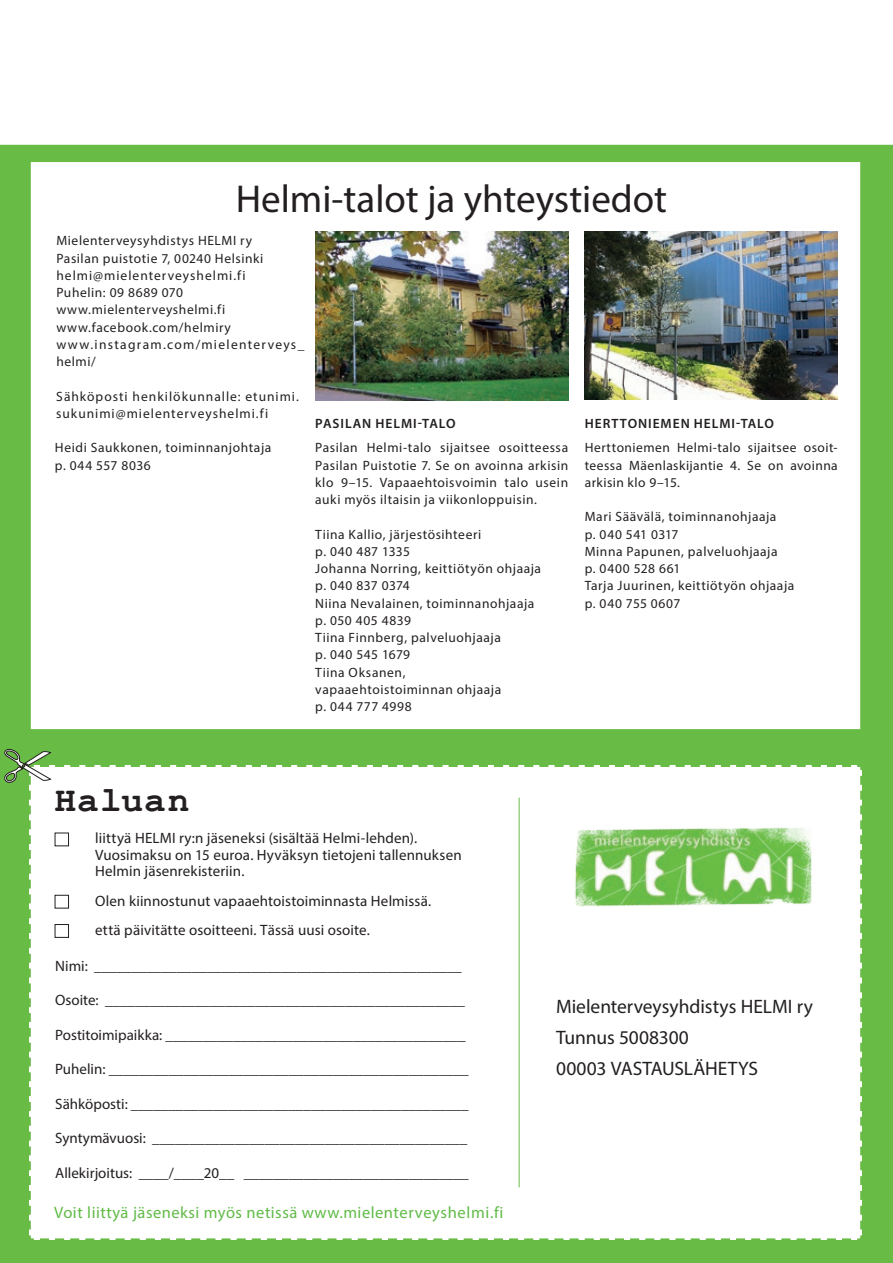
<style>
.page{position:relative;width:893px;height:1263px;background:#fff}
.page>*{position:absolute;margin:0;border:0;box-sizing:border-box;transform-origin:0 0}
.t1{font:39px "Myriad Pro";color:#231f20}
.t2{font:700 36px "Courier New";letter-spacing:.035em;color:#231f20}
.t3{font:19.5px/30.8px "Myriad Pro";color:#231f20}
.t4{font:16.5px "Myriad Pro";letter-spacing:.03em;color:#60bb46}
.t5{font:15px/16.5px "Myriad Pro";letter-spacing:.01em;color:#231f20}
.t6{font:13.5px/17.2px "Myriad Pro";letter-spacing:.045em;color:#231f20}
.t7{font:13.5px/17.2px "Myriad Pro";letter-spacing:.075em;color:#231f20}
.t8{font:600 13.5px "Myriad Pro";letter-spacing:.07em;color:#231f20}
</style>
<div class="page">
<div style="left:0;top:145px;width:893px;height:1118px;background:#68bc45"></div>
<div style="left:28px;top:159px;width:835px;height:573px;background:#fff;border:3px solid #68bc45"></div>
<svg style="left:26px;top:762px;width:839px;height:481px"></svg>
<img style="left:315px;top:231px;width:253px;height:169px">
<img style="left:585px;top:232px;width:253px;height:168px">
<svg style="left:4px;top:749px;width:847px;height:483px"></svg>
<h1 class="t1" style="left:236px;top:175px;width:433px">Helmi-talot ja yhteystiedot</h1>
<p class="t6" style="left:56px;top:232px;width:159px">Mielenterveysyhdistys HELMI</p>
<p class="t6" style="left:56px;top:232px;width:250px;text-indent:184px">ry<br>Pasilan puistotie 7, 00240 Helsinki helmi@mielenterveyshelmi.fi<br>Puhelin: 09 8689 070 www.mielenterveyshelmi.fi www.facebook.com/helmiry www.instagram.com/mielenterveys_ helmi/</p>
<p class="t7" style="left:56px;top:387px;width:244px">Sähköposti henkilökunnalle: etunimi. sukunimi@mielenterveyshelmi.fi</p>
<p class="t6" style="left:55px;top:439px;width:218px">Heidi Saukkonen, toiminnanjohtaja p. 044 557 8036</p>
<p class="t8" style="left:315px;top:415px;width:142px">PASILAN HELMI-TALO</p>
<p class="t6" style="left:315px;top:439px;width:255px;text-align:justify">Pasilan Helmi-talo sijaitsee osoitteessa Pasilan Puistotie 7. Se on avoinna arkisin klo 9–15. Vapaaehtoisvoimin talo usein auki myös iltaisin ja viikonloppuisin.</p>
<p class="t6" style="left:315px;top:525px;width:227px">Tiina Kallio, järjestösihteeri<br>p. 040 487 1335<br>Johanna Norring, keittiötyön ohjaaja p. 040 837 0374<br>Niina Nevalainen, toiminnanohjaaja p. 050 405 4839<br>Tiina Finnberg, palveluohjaaja<br>p. 040 545 1679<br>Tiina Oksanen, vapaaehtoistoiminnan ohjaaja<br>p. 044 777 4998</p>
<p class="t8" style="left:585px;top:415px;width:191px">HERTTONIEMEN HELMI-TALO</p>
<p class="t6" style="left:585px;top:439px;width:254px;text-align:justify">Herttoniemen Helmi-talo sijaitsee osoit&shy;teessa Mäenlaskijantie 4. Se on avoinna arkisin klo 9–15.</p>
<p class="t6" style="left:585px;top:508px;width:211px">Mari Säävälä, toiminnanohjaaja<br>p. 040 541 0317<br>Minna Papunen, palveluohjaaja<br>p. 0400 528 661<br>Tarja Juurinen, keittiötyön ohjaaja p. 040 755 0607</p>
<h2 class="t2" style="left:54px;top:778px;width:136px">Haluan</h2>
<p class="t5" style="left:95px;top:830px;width:58px">liittyä HELMI</p>
<p class="t5" style="left:179px;top:830px;width:240px">ry:n jäseneksi (sisältää Helmi-lehden).</p>
<p class="t5" style="left:55px;top:846px;width:26px">V</p>
<p class="t5" style="left:95px;top:846px;width:368px;text-indent:8px">uosimaksu on 15 euroa. Hyväksyn tietojeni tallennuksen<br>Helmin jäsenrekisteriin.</p>
<p class="t5" style="left:69px;top:892px;width:19px">O</p>
<p class="t5" style="left:95px;top:885px;width:338px;line-height:29.2px;text-indent:11px">len kiinnostunut vapaaehtoistoiminnasta Helmissä. että päivitätte osoitteeni. Tässä uusi osoite.</p>
<p class="t5" style="left:55px;top:957px;width:408px">N imi: _________________________________________________</p>
<p class="t5" style="left:55px;top:992px;width:411px">Osoite: ________________________________________________</p>
<p class="t5" style="left:55px;top:1026px;width:412px">Postitoimipaikka: ________________________________________</p>
<p class="t5" style="left:55px;top:1061px;width:415px">Puhelin: ________________________________________________</p>
<p class="t5" style="left:55px;top:1095px;width:415px">Sähköposti: _____________________________________________</p>
<p class="t5" style="left:55px;top:1130px;width:414px">Syntymävuosi: __________________________________________</p>
<p class="t5" style="left:55px;top:1164px;width:415px">Allekirjoitus: ____/____20__ ______________________________</p>
<p class="t4" style="left:54px;top:1202px;width:451px">Voit liittyä jäseneksi myös netissä www.mielenterveyshelmi.fi</p>
<h3 class="t3" style="left:556px;top:991px;width:208px">Mielenterveysyhdistys HELMI</h3>
<h3 class="t3" style="left:797px;top:991px;width:18px">ry</h3>
<h3 class="t3" style="left:556px;top:1021px;width:203px">Tunnus 5008300<br>00003 VASTAUSLÄHETYS</h3>
</div>
